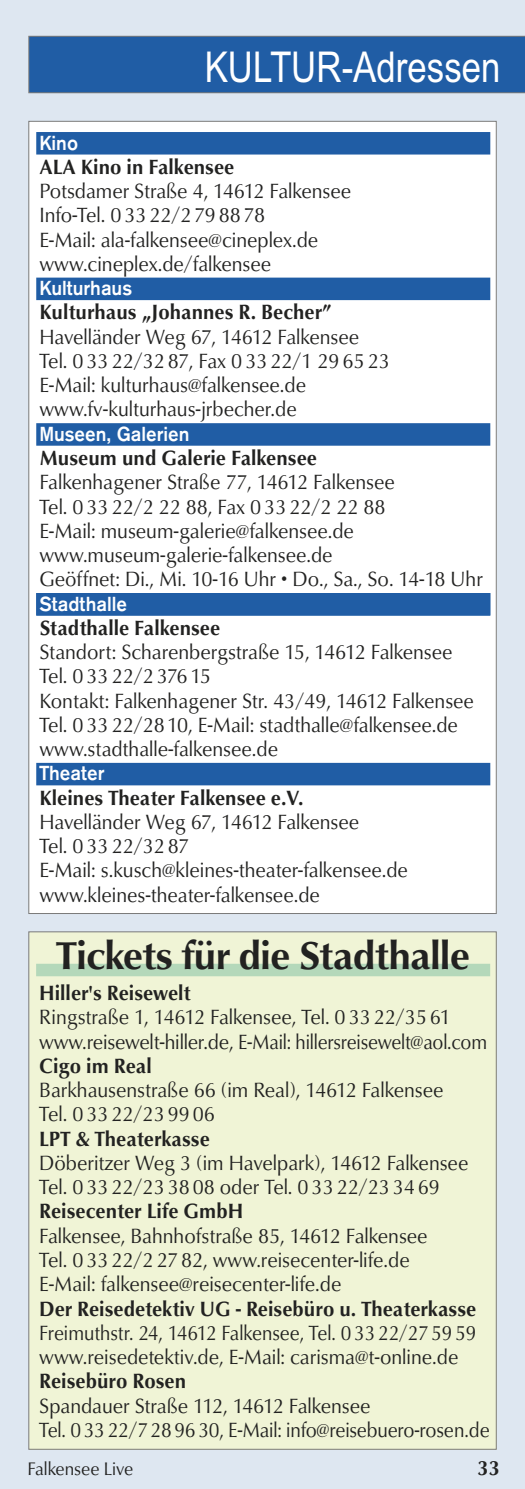
<style>
.page{position:relative;width:525px;height:1489px;background:#fff}
.page>*{position:absolute;margin:0;border:0;box-sizing:border-box;transform-origin:0 0}
.t1{font:42.5px "Arial Narrow";color:#fff}
.t2{font:700 40px "URW Classico T";letter-spacing:-.025em;color:#222221}
.t3{font:21.25px/24.2px "URW Classico TCE";color:#222221;scale:.94 1}
.t4{font:700 21.25px "URW Classico TCE";color:#222221;scale:.94 1}
.t5{font:21.25px/24.2px "URW Classico TCE";color:#222221;scale:.9 1}
.t6{font:500 21.25px "Accius T";color:#fff;scale:.94 1}
.t7{font:18.75px "URW Classico TCE";color:#222221;scale:.94 1}
</style>
<div class="page">
<div style="left:0;top:0;width:524px;height:1488px;background:#dee7f1"></div>
<div style="left:29px;top:36px;width:495px;height:57px;background:#205da5"></div>
<div style="left:29px;top:121px;width:467px;height:792px;background:#fff"></div>
<div style="left:36px;top:132px;width:454px;height:22px;background:#205da5"></div>
<div style="left:36px;top:277px;width:454px;height:23px;background:#205da5"></div>
<div style="left:36px;top:423px;width:454px;height:22px;background:#205da5"></div>
<div style="left:36px;top:593px;width:454px;height:22px;background:#205da5"></div>
<div style="left:36px;top:762px;width:454px;height:23px;background:#205da5"></div>
<div style="left:29px;top:931px;width:467px;height:517px;background:#f0f4d6"></div>
<div style="left:36px;top:963px;width:454px;height:13px;background:#b4d8ba"></div>
<h1 class="t1" style="left:204px;top:43px;width:297px">KULTUR-Adressen</h1>
<p class="t6" style="left:39px;top:131px;width:43px">Kino</p>
<p class="t4" style="left:39px;top:153px;width:209px">ALA Kino in Falkensee</p>
<p class="t3" style="left:39px;top:179px;width:333px">Potsdamer Straße 4, 14612 Falkensee<br>Info-Tel. 0 33 22/279 8878<br>E-Mail: ala-falkensee@cineplex.de www.cineplex.de/falkensee</p>
<p class="t6" style="left:39px;top:276px;width:100px">Kulturhaus</p>
<p class="t4" style="left:39px;top:299px;width:312px">Kulturhaus „Johannes R. Becher”</p>
<p class="t3" style="left:39px;top:325px;width:374px">Havelländer Weg 67, 14612 Falkensee Tel. 0 33 22/32 87, Fax 0 33 22/1 29 65 23<br>E-Mail: kulturhaus@falkensee.de www.fv-kulturhaus-jrbecher.de</p>
<p class="t6" style="left:39px;top:422px;width:161px">Museen, Galerien</p>
<p class="t4" style="left:39px;top:444px;width:297px">Museum und Galerie Falkensee</p>
<p class="t3" style="left:39px;top:470px;width:473px">Falkenhagener Straße 77, 14612 Falkensee<br>Tel. 0 33 22/2 22 88, Fax 0 33 22/2 22 88<br>E-Mail: museum-galerie@falkensee.de www.museum-galerie-falkensee.de<br>Geöffnet: Di., Mi. 10-16 Uhr • Do., Sa., So. 14-18 Uhr</p>
<p class="t6" style="left:39px;top:591px;width:95px">Stadthalle</p>
<p class="t4" style="left:39px;top:614px;width:194px">Stadthalle Falkensee</p>
<p class="t3" style="left:39px;top:640px;width:463px">Standort: Scharenbergstraße 15, 14612 Falkensee Tel. 0 33 22/2 376 15<br>Kontakt: Falkenhagener Str. 43/49, 14612 Falkensee Tel. 0 33 22/2810, E-Mail: stadthalle@falkensee.de www.stadthalle-falkensee.de</p>
<p class="t6" style="left:39px;top:761px;width:71px">Theater</p>
<p class="t4" style="left:39px;top:784px;width:282px">Kleines Theater Falkensee e.V.</p>
<p class="t3" style="left:39px;top:810px;width:393px">Havelländer Weg 67, 14612 Falkensee<br>Tel. 0 33 22/32 87<br>E-Mail: s.kusch@kleines-theater-falkensee.de www.kleines-theater-falkensee.de</p>
<h2 class="t2" style="left:56px;top:931px;width:415px">Tickets für die Stadthalle</h2>
<p class="t4" style="left:39px;top:979px;width:163px">Hiller's Reisewelt</p>
<p class="t3" style="left:39px;top:1005px;width:477px">Ringstraße 1, 14612 Falkensee, Tel. 0 33 22/35 61 www.reisewelt-hiller.de, E-Mail: hillersreisewelt@aol.com</p>
<p class="t4" style="left:39px;top:1052px;width:121px">Cigo im Real</p>
<p class="t3" style="left:39px;top:1078px;width:431px">Barkhausenstraße 66 (im Real), 14612 Falkensee<br>Tel. 0 33 22/23 99 06</p>
<p class="t4" style="left:39px;top:1125px;width:183px">LPT &amp; Theaterkasse</p>
<p class="t3" style="left:39px;top:1150px;width:457px">Döberitzer Weg 3 (im Havelpark), 14612 Falkensee<br>Tel. 0 33 22/23 38 08 oder Tel. 0 33 22/23 34 69</p>
<p class="t4" style="left:39px;top:1198px;width:218px">Reisecenter Life GmbH</p>
<p class="t3" style="left:39px;top:1223px;width:414px">Falkensee, Bahnhofstraße 85, 14612 Falkensee<br>Tel. 0 33 22/2 27 82, www.reisecenter-life.de<br>E-Mail: falkensee@reisecenter-life.de</p>
<p class="t4" style="left:39px;top:1295px;width:466px">Der Reisedetektiv UG - Reisebüro u. Theaterkasse</p>
<p class="t5" style="left:39px;top:1320px;width:487px">Freimuthstr. 24, 14612 Falkensee, Tel. 0 33 22/27 59 59 www.reisedetektiv.de, E-Mail: carisma@t-online.de</p>
<p class="t4" style="left:39px;top:1367px;width:158px">Reisebüro Rosen</p>
<p class="t3" style="left:39px;top:1393px;width:480px">Spandauer Straße 112, 14612 Falkensee<br>Tel. 0 33 22/7 28 96 30, E-Mail: info@reisebuero-rosen.de</p>
<p class="t7" style="left:27px;top:1457px;width:114px">Falkensee Live</p>
<p class="t4" style="left:476px;top:1454px;width:25px">33</p>
</div>
